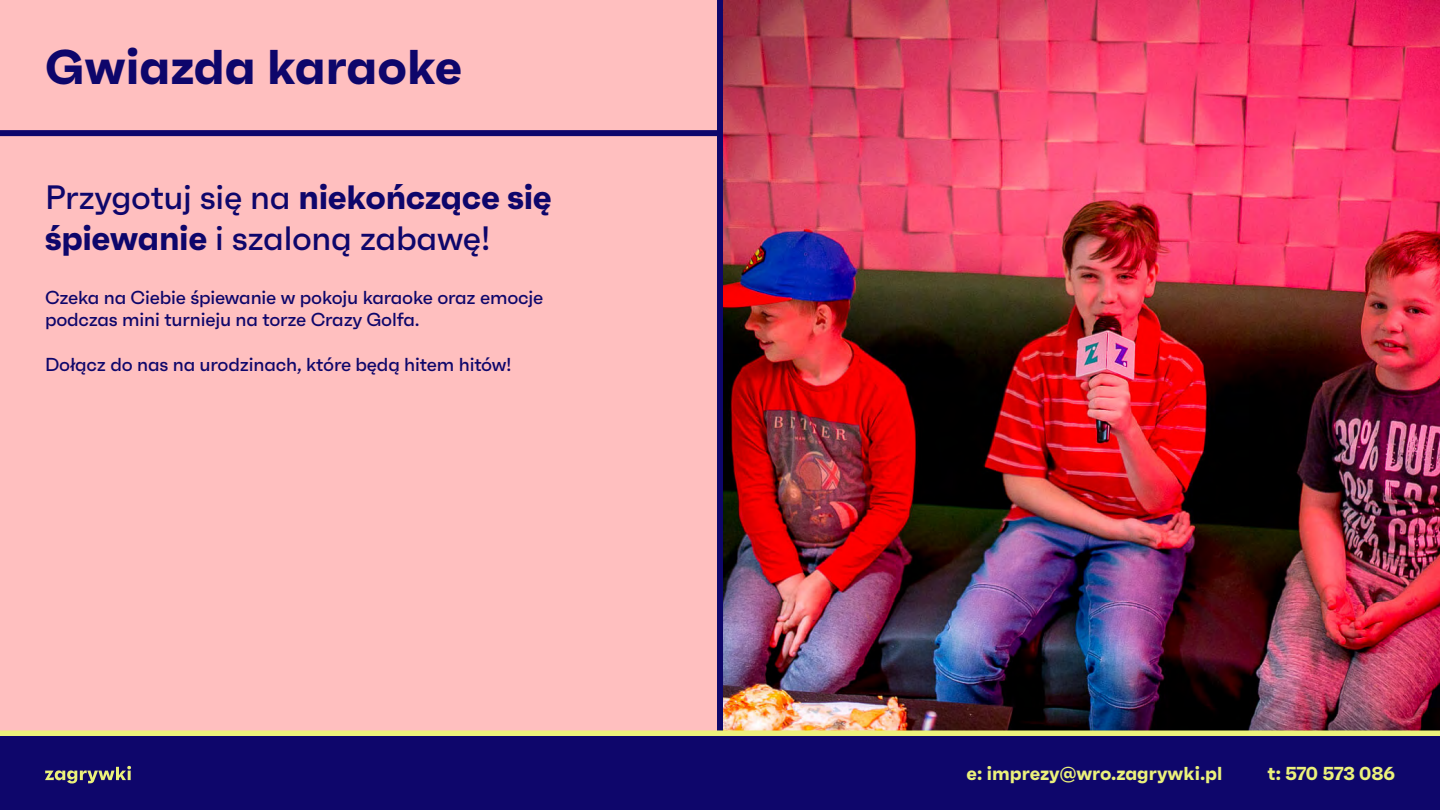
<style>
.page{position:relative;width:1440px;height:810px;background:#fff}
.page>*{position:absolute;margin:0;border:0;box-sizing:border-box;transform-origin:0 0}
.t1{font:700 48.75px "Faktum";color:#0e066b}
.t2{font:500 33.75px/40.5px "Faktum";letter-spacing:-.01em;color:#0e066b}
.t3{font:500 18.75px/22.5px "Faktum";letter-spacing:-.01em;color:#0e066b}
.t4{font:700 18.75px "Faktum";color:#ebf17b}
.s1{font-weight:700}
</style>
<div class="page">
<img style="left:723px;top:0;width:717px;height:730px">
<div style="left:0;top:0;width:720px;height:810px;background:#ffbfbf"></div>
<div style="left:717px;top:0;width:6px;height:810px;background:#0e066b"></div>
<div style="left:0;top:130px;width:720px;height:6px;background:#0e066b"></div>
<div style="left:0;top:730px;width:1440px;height:6px;background:#ebf17b"></div>
<div style="left:0;top:736px;width:1440px;height:74px;background:#0e066b"></div>
<svg style="left:45px;top:766px;width:86px;height:18px"></svg>
<h1 class="t1" style="left:45px;top:36px;width:419px">Gwiazda karaoke</h1>
<h2 class="t2" style="left:45px;top:177px;width:508px">Przygotuj się na <span class="s1">niekończące się śpiewanie</span> i szaloną zabawę!</h2>
<p class="t3" style="left:45px;top:286px;width:500px">Czeka na Ciebie śpiewanie w pokoju karaoke oraz emocje podczas mini turnieju na torze Crazy Golfa.</p>
<p class="t3" style="left:45px;top:353px;width:468px">Dołącz do nas na urodzinach, które będą hitem hitów!</p>
<p class="t4" style="left:967px;top:762px;width:257px">e: imprezy@wro.zagrywki.pl</p>
<p class="t4" style="left:1268px;top:762px;width:129px">t: 570 573 086</p>
</div>
